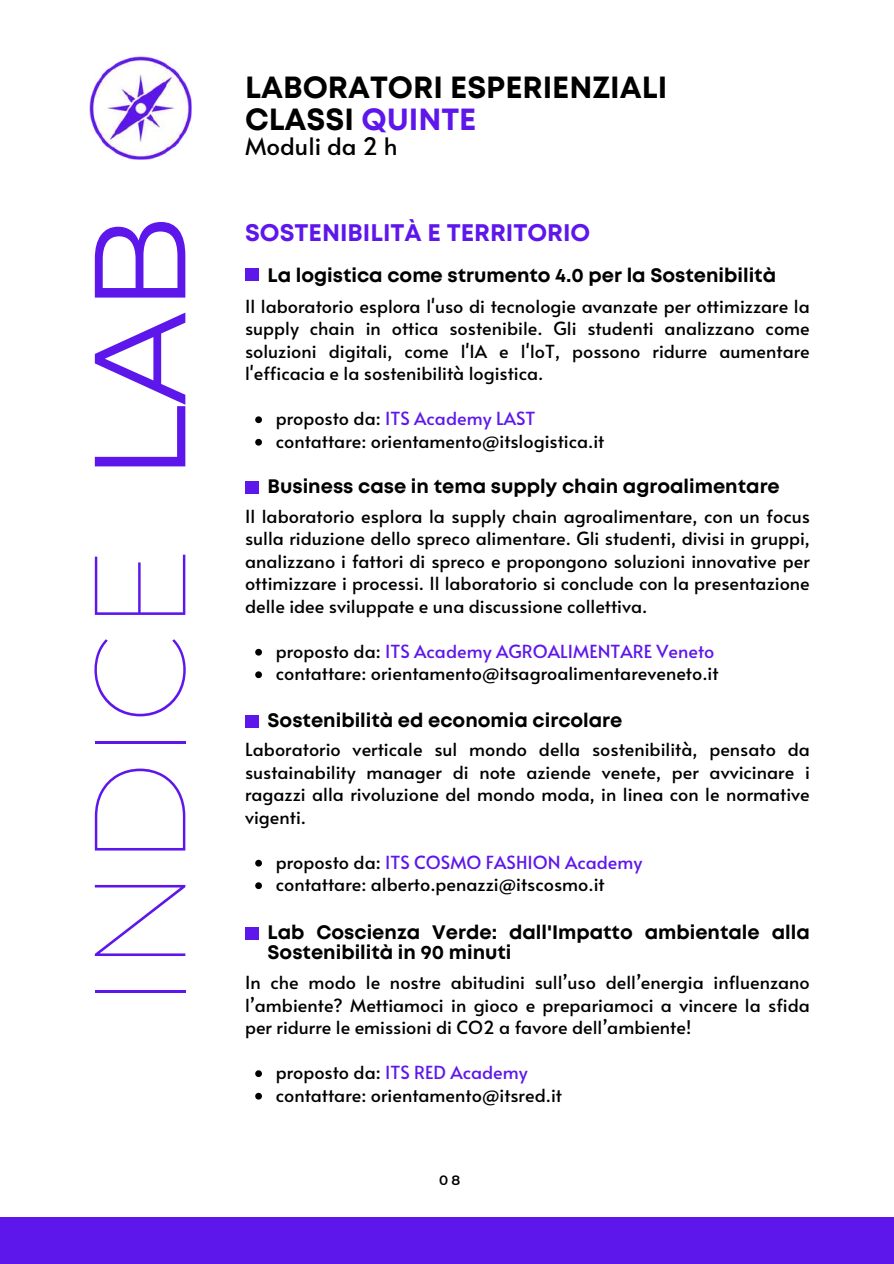
<style>
.page{position:relative;width:894px;height:1264px;background:#fff}
.page>*{position:absolute;margin:0;border:0;box-sizing:border-box;transform-origin:0 0}
.t1{font:100 129.15px "Montserrat";color:#5e17eb}
.t2{font:700 30.6px/32.7px "Mont";color:#000}
.t3{font:700 24px "Mont";color:#5e17eb}
.t4{font:24px "Alata";color:#000}
.t5{font:700 19.5px/20.2px "Mont";color:#000}
.t6{font:18px/22.5px "Alata";color:#000;text-align:justify}
.t7{font:600 13.5px "Montserrat";color:#000001}
.s1{font-weight:400}
.s2{color:#5e17eb}
</style>
<div class="page">
<div style="left:0;top:1217px;width:893px;height:46px;background:#5e17eb"></div>
<img style="left:89px;top:57px;width:103px;height:102px">
<svg style="left:255px;top:416px;width:7px;height:7px"></svg>
<svg style="left:255px;top:439px;width:7px;height:6px"></svg>
<svg style="left:255px;top:649px;width:7px;height:6px"></svg>
<svg style="left:255px;top:671px;width:7px;height:7px"></svg>
<svg style="left:255px;top:859px;width:7px;height:7px"></svg>
<svg style="left:255px;top:882px;width:7px;height:7px"></svg>
<svg style="left:255px;top:1070px;width:7px;height:7px"></svg>
<svg style="left:255px;top:1092px;width:7px;height:7px"></svg>
<div style="left:245px;top:268px;width:13px;height:13px;background:#5e17eb"></div>
<div style="left:245px;top:481px;width:13px;height:13px;background:#5e17eb"></div>
<div style="left:245px;top:714px;width:13px;height:13px;background:#5e17eb"></div>
<div style="left:245px;top:927px;width:13px;height:12px;background:#5e17eb"></div>
<h1 class="t1" style="left:60px;top:1010px;width:796px;rotate:-90deg">INDICE <span class="s1">LAB</span></h1>
<h2 class="t2" style="left:245px;top:73px;width:423px">LABORATORI ESPERIENZIALI<br>CLASSI <span class="s2">QUINTE</span></h2>
<h3 class="t4" style="left:245px;top:129px;width:154px">Moduli da 2 h</h3>
<h3 class="t3" style="left:245px;top:223px;width:346px">SOSTENIBILITÀ E TERRITORIO</h3>
<p class="t5" style="left:267px;top:266px;width:510px">La logistica come strumento 4.0 per la Sostenibilità</p>
<p class="t6" style="left:245px;top:294px;width:566px">Il laboratorio esplora l'uso di tecnologie avanzate per ottimizzare la supply chain in ottica sostenibile. Gli studenti analizzano come soluzioni digitali, come l'IA e l'IoT, possono ridurre aumentare l'efficacia e la sostenibilità logistica.</p>
<p class="t6" style="left:275px;top:407px;width:330px">proposto da: <span class="s2">ITS Academy LAST </span>contattare: orientamento@itslogistica.it</p>
<p class="t5" style="left:267px;top:477px;width:513px">Business case in tema supply chain agroalimentare</p>
<p class="t6" style="left:245px;top:504px;width:566px">Il laboratorio esplora la supply chain agroalimentare, con un focus sulla riduzione dello spreco alimentare. Gli studenti, divisi in gruppi, analizzano i fattori di spreco e propongono soluzioni innovative per ottimizzare i processi. Il laboratorio si conclude con la presentazione delle idee sviluppate e una discussione collettiva.</p>
<p class="t6" style="left:275px;top:639px;width:444px">proposto da: <span class="s2">ITS Academy AGROALIMENTARE Veneto </span>contattare: orientamento@itsagroalimentareveneto.it</p>
<p class="t5" style="left:267px;top:712px;width:356px">Sostenibilità ed economia circolare</p>
<p class="t6" style="left:245px;top:737px;width:566px">Laboratorio verticale sul mondo della sostenibilità, pensato da sustainability manager di note aziende venete, per avvicinare i ragazzi alla rivoluzione del mondo moda, in linea con le normative vigenti.</p>
<p class="t6" style="left:275px;top:850px;width:368px">proposto da: <span class="s2">ITS COSMO FASHION Academy </span>contattare: alberto.penazzi@itscosmo.it</p>
<p class="t5" style="left:267px;top:923px;width:543px">Lab Coscienza Verde: dall'Impatto ambientale alla<br>Sostenibilità in 90 minuti</p>
<p class="t6" style="left:245px;top:970px;width:566px">In che modo le nostre abitudini sull’uso dell’energia influenzano l’ambiente? Mettiamoci in gioco e prepariamoci a vincere la sfida per ridurre le emissioni di CO2 a favore dell’ambiente!</p>
<p class="t6" style="left:275px;top:1060px;width:288px">proposto da: <span class="s2">ITS RED Academy </span>contattare: orientamento@itsred.it</p>
<p class="t7" style="left:439px;top:1171px;width:23px">08</p>
</div>
